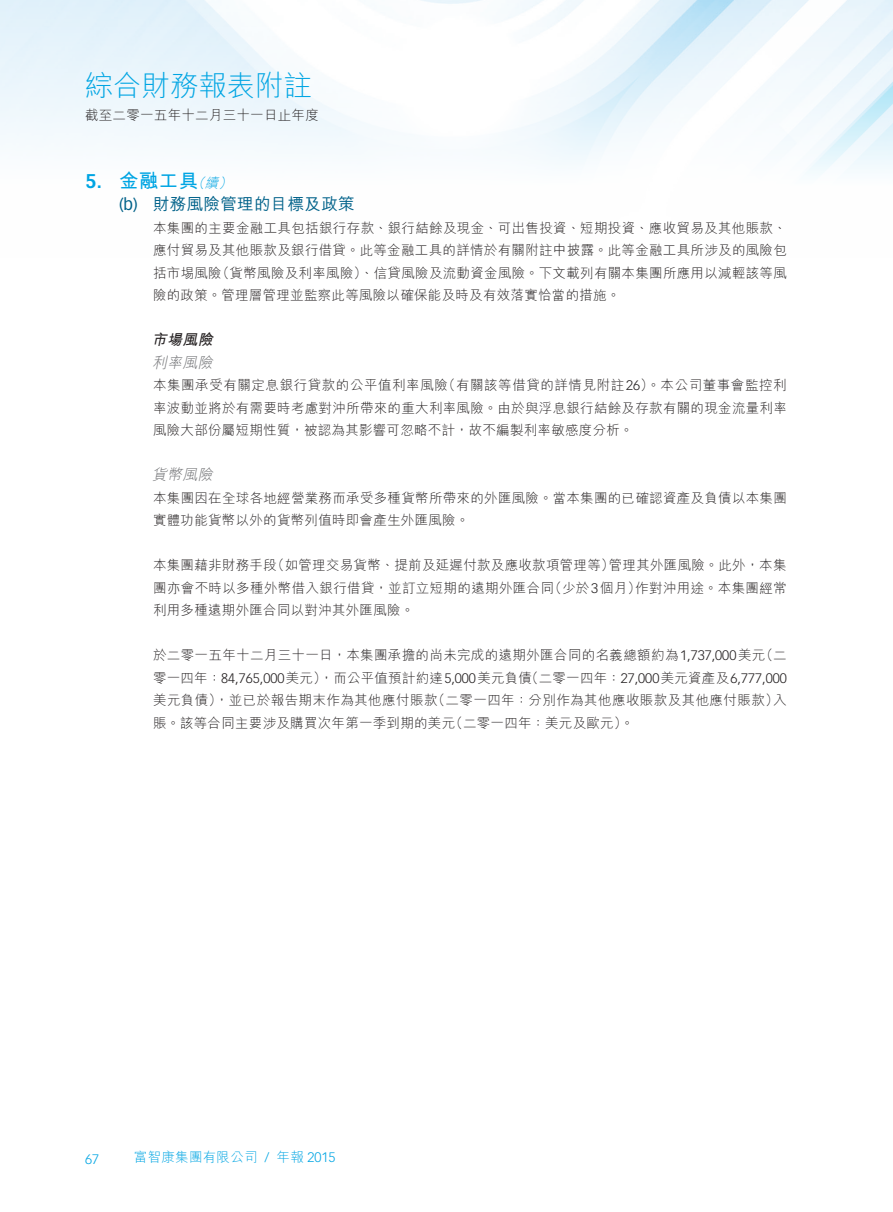
<style>
.page{position:relative;width:893px;height:1212px;background:#fff}
.page>*{position:absolute;margin:0;border:0;box-sizing:border-box;transform-origin:0 0}
.t1{font:300 28.5px "M Hei HK";letter-spacing:-.005em;color:#00a5e3}
._01_H1{font:700 19.5px "M Hei HK";color:#00a5e3}
._02_H2{font:500 16.5px "M Hei HK";letter-spacing:.02em;color:#006189}
._04_H4{font:italic 300 15px "M Hei HK";color:#6c6d70}
._03_H3{font:italic 700 15px "M Hei HK";color:#231f20}
._00_txt{font:300 13.5px/22.5px "M Hei HK";letter-spacing:.02em;color:#231f20;text-align:justify}
.t2{font:300 13.5px "M Hei HK";letter-spacing:.02em;color:#00a5e3}
.t3{font:300 13.5px "Vectora LT Std";color:#00a5e3}
.s1{font-family:"Vectora LT Std"}
.s2{font-weight:300;font-style:italic;font-size:13.5px}
.s3{font-family:"Vectora LT Std";font-weight:400}
</style>
<div class="page">
<img style="left:0;top:0;width:893px;height:175px">
<h1 class="t1" style="left:85px;top:71px;width:229px">綜合財務報表附註</h1>
<p class="_00_txt" style="left:85px;top:104px;width:235px">截至二零一五年十二月三十一日止年度</p>
<p class="_01_H1" style="left:85px;top:166px;width:151px"><span class="s1">5.</span> 金融工具<span class="s2">（續）</span></p>
<p class="_02_H2" style="left:119px;top:192px;width:237px"><span class="s3">(b)</span> 財務風險管理的目標及政策</p>
<p class="_00_txt" style="left:153px;top:216px;width:635px">本集團的主要金融工具包括銀行存款、銀行結餘及現金、可出售投資、短期投資、應收貿易及其他賬款、應付貿易及其他賬款及銀行借貸。此等金融工具的詳情於有關附註中披露。此等金融工具所涉及的風險包括市埸風險（貨幣風險及利率風險）、信貸風險及流動資金風險。下文載列有關本集團所應用以減輕該等風險的政策。管理層管理並監察此等風險以確保能及時及有效落實恰當的措施。</p>
<p class="_03_H3" style="left:152px;top:329px;width:66px">市場風險</p>
<p class="_04_H4" style="left:152px;top:354px;width:66px">利率風險</p>
<p class="_00_txt" style="left:153px;top:374px;width:635px">本集團承受有關定息銀行貸款的公平值利率風險（有關該等借貸的詳情見附註<span class="s1">26</span>）。本公司董事會監控利率波動並將於有需要時考慮對沖所帶來的重大利率風險。由於與浮息銀行結餘及存款有關的現金流量利率風險大部份屬短期性質，被認為其影響可忽略不計，故不編製利率敏感度分析。</p>
<p class="_04_H4" style="left:152px;top:467px;width:66px">貨幣風險</p>
<p class="_00_txt" style="left:153px;top:486px;width:635px">本集團因在全球各地經營業務而承受多種貨幣所帶來的外匯風險。當本集團的已確認資產及負債以本集團實體功能貨幣以外的貨幣列值時即會產生外匯風險。</p>
<p class="_00_txt" style="left:153px;top:554px;width:635px">本集團藉非財務手段（如管理交易貨幣、提前及延遲付款及應收款項管理等）管理其外匯風險。此外，本集團亦會不時以多種外幣借入銀行借貸，並訂立短期的遠期外匯合同（少於<span class="s1">3</span>個月）作對沖用途。本集團經常利用多種遠期外匯合同以對沖其外匯風險。</p>
<p class="_00_txt" style="left:153px;top:644px;width:635px">於二零一五年十二月三十一日，本集團承擔的尚未完成的遠期外匯合同的名義總額約為<span class="s1">1,737,000</span>美元（二零一四年：<span class="s1">84,765,000</span>美元），而公平值預計約達<span class="s1">5,000</span>美元負債（二零一四年：<span class="s1">27,000</span>美元資產及<span class="s1">6,777,000</span>美元負債），並已於報告期末作為其他應付賬款（二零一四年：分別作為其他應收賬款及其他應付賬款）入賬。該等合同主要涉及購買次年第一季到期的美元（二零一四年：美元及歐元）。</p>
<p class="t3" style="left:85px;top:1151px;width:16px">67</p>
<p class="t2" style="left:134px;top:1150px;width:203px">富智康集團有限公司 <span class="s1">/</span> 年報 <span class="s1">2015</span></p>
</div>
